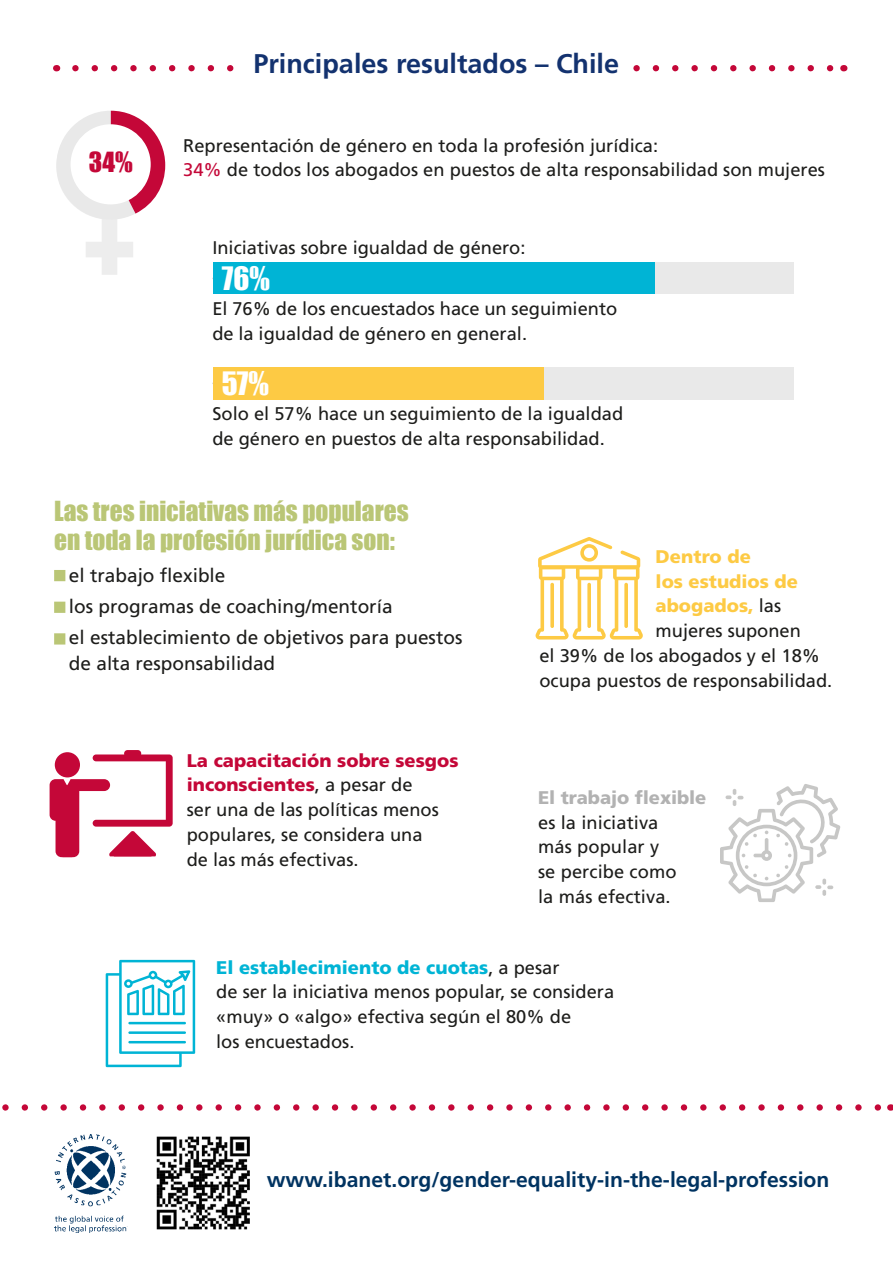
<style>
.page{position:relative;width:893px;height:1263px;background:#fff}
.page>*{position:absolute;margin:0;border:0;box-sizing:border-box;transform-origin:0 0}
.t1{font:29.55px "Impact";color:#fff}
.t2{font:700 27px "Frutiger LT Pro";color:#13326f}
.t3{font:25.5px "Impact";color:#c40738}
.t4{font:25.35px/29.5px "Impact";color:#bac676}
.t5{font:700 21.15px "Frutiger LT Pro";color:#003361}
.t6{font:19.05px/31.3px "Frutiger LT Pro";color:#1d1d1b}
.t7{font:18.3px/24.8px "Frutiger LT Pro";color:#1d1d1b}
.t8{font:900 18.3px "Frutiger LT Pro";color:#fdca44}
.t9{font:900 18.3px "Frutiger LT Pro";letter-spacing:-.005em;color:#b2b2b2}
.s1{color:#c40738}
.s2{font-weight:900;color:#c40738}
.s3{font-weight:400;color:#1d1d1b}
.s4{font-weight:900;color:#00b4d5}
</style>
<div class="page">
<svg style="left:2px;top:1104px;width:879px;height:7px"></svg>
<img style="left:54px;top:1134px;width:74px;height:98px">
<svg style="left:75px;top:65px;width:759px;height:6px"></svg>
<div style="left:241px;top:51px;width:391px;height:25px;background:#fff"></div>
<img style="left:156px;top:1136px;width:94px;height:94px">
<svg style="left:50px;top:750px;width:123px;height:107px"></svg>
<div style="left:54px;top:570px;width:11px;height:11px;background:#bac676"></div>
<div style="left:54px;top:602px;width:11px;height:11px;background:#bac676;border:3px solid #bac676"></div>
<div style="left:54px;top:633px;width:11px;height:11px;background:#bac676;border:3px solid #bac676"></div>
<svg style="left:720px;top:784px;width:120px;height:118px"></svg>
<svg style="left:56px;top:111px;width:109px;height:164px"></svg>
<div style="left:71px;top:124px;width:80px;height:80px;background:#fff;border-radius:50%"></div>
<div style="left:544px;top:367px;width:249px;height:33px;background:#e9e9e9"></div>
<div style="left:213px;top:367px;width:331px;height:33px;background:#fdca44"></div>
<div style="left:654px;top:262px;width:139px;height:32px;background:#e9e9e9"></div>
<div style="left:213px;top:262px;width:441px;height:32px;background:#00b4d5"></div>
<svg style="left:536px;top:537px;width:107px;height:102px"></svg>
<svg style="left:106px;top:960px;width:89px;height:107px"></svg>
<hr style="left:128px;top:1022px;width:58px;height:2px;background:#00b4d5">
<h3 class="t3" style="left:89px;top:142px;width:45px">34%</h3>
<h2 class="t2" style="left:253px;top:48px;width:367px">Principales resultados – Chile</h2>
<p class="t7" style="left:183px;top:133px;width:643px">Representación de género en toda la profesión jurídica:<br><span class="s1">34%</span> de todos los abogados en puestos de alta responsabilidad son mujeres</p>
<p class="t7" style="left:212px;top:235px;width:315px">Iniciativas sobre igualdad de género:</p>
<h1 class="t1" style="left:222px;top:256px;width:50px">76%</h1>
<p class="t7" style="left:212px;top:296px;width:406px">El 76% de los encuestados hace un seguimiento de la igualdad de género en general.</p>
<h1 class="t1" style="left:222px;top:360px;width:49px">57%</h1>
<p class="t7" style="left:212px;top:401px;width:412px">Solo el 57% hace un seguimiento de la igualdad de género en puestos de alta responsabilidad.</p>
<h3 class="t4" style="left:54px;top:495px;width:356px">Las tres iniciativas más populares en toda la profesión jurídica son:</h3>
<p class="t6" style="left:69px;top:559px;width:395px">el trabajo flexible<br>los programas de coaching/mentoría<br>el establecimiento de objetivos para puestos</p>
<p class="t6" style="left:69px;top:647px;width:208px">de alta responsabilidad</p>
<p class="t7" style="left:187px;top:748px;width:273px"><span class="s2">La capacitación sobre sesgos inconscientes</span>, a pesar de<br>ser una de las políticas menos populares, se considera una<br>de las más efectivas.</p>
<p class="t8" style="left:655px;top:545px;width:97px">Dentro de</p>
<p class="t8" style="left:655px;top:570px;width:144px">los estudios de</p>
<p class="t8" style="left:655px;top:595px;width:127px">abogados, <span class="s3">las</span></p>
<p class="t7" style="left:655px;top:619px;width:147px">mujeres suponen</p>
<p class="t7" style="left:539px;top:643px;width:282px">el 39% de los abogados y el 18%</p>
<p class="t7" style="left:539px;top:668px;width:294px">ocupa puestos de responsabilidad.</p>
<p class="t9" style="left:538px;top:786px;width:170px">El trabajo flexible</p>
<p class="t7" style="left:538px;top:810px;width:140px">es la iniciativa más popular y se percibe como la más efectiva.</p>
<p class="t7" style="left:216px;top:955px;width:399px"><span class="s4">El establecimiento de cuotas</span>, a pesar<br>de ser la iniciativa menos popular, se considera «muy» o «algo» efectiva según el 80% de<br>los encuestados.</p>
<p class="t5" style="left:267px;top:1167px;width:564px">www.ibanet.org/gender-equality-in-the-legal-profession</p>
</div>
